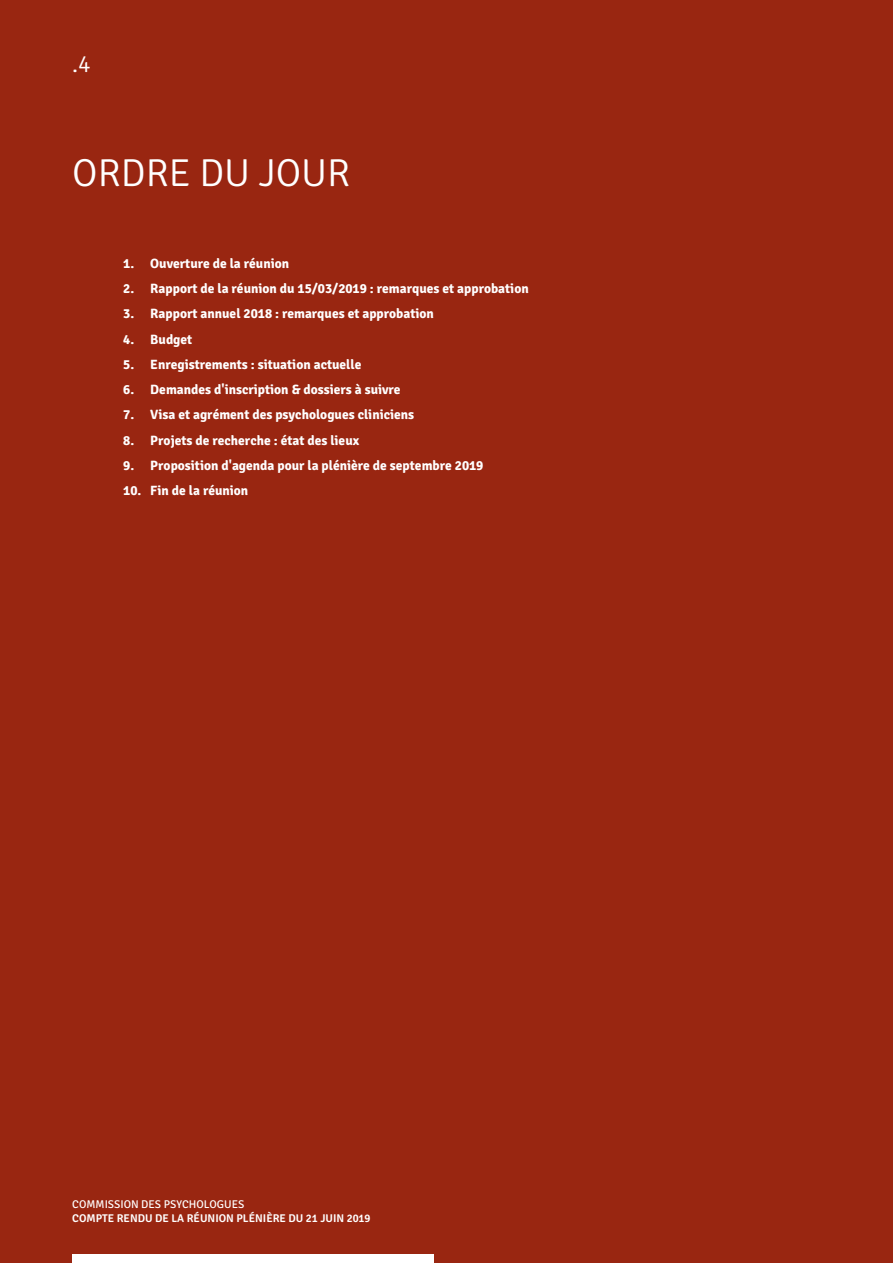
<style>
.page{position:relative;width:893px;height:1263px;background:#992611}
.page>*{position:absolute;margin:0;border:0;box-sizing:border-box;transform-origin:0 0}
.t1{font:300 39px "Signika";color:#fff}
.t2{font:300 24px "Signika";color:#fff}
.t3{font:700 13.5px "Signika";color:#fff}
.t4{font:600 11.25px "Signika";color:#fff}
.t5{font:11.25px "Signika";color:#fff}
</style>
<div class="page">
<div style="left:72px;top:1254px;width:362px;height:9px;background:#fff"></div>
<h2 class="t2" style="left:72px;top:51px;width:20px">.4</h2>
<h1 class="t1" style="left:72px;top:151px;width:280px">ORDRE DU JOUR</h1>
<p class="t3" style="left:123px;top:255px;width:167px">1. Ouverture de la réunion</p>
<p class="t3" style="left:123px;top:280px;width:407px">2. Rapport de la réunion du 15/03/2019 : remarques et approbation</p>
<p class="t3" style="left:123px;top:306px;width:312px">3. Rapport annuel 2018 : remarques et approbation</p>
<p class="t3" style="left:123px;top:331px;width:70px">4. Budget</p>
<p class="t3" style="left:123px;top:356px;width:240px">5. Enregistrements : situation actuelle</p>
<p class="t3" style="left:123px;top:381px;width:279px">6. Demandes d'inscription &amp; dossiers à suivre</p>
<p class="t3" style="left:123px;top:407px;width:292px">7. Visa et agrément des psychologues cliniciens</p>
<p class="t3" style="left:123px;top:432px;width:237px">8. Projets de recherche : état des lieux</p>
<p class="t3" style="left:123px;top:457px;width:362px">9. Proposition d'agenda pour la plénière de septembre 2019</p>
<p class="t3" style="left:123px;top:482px;width:126px">10. Fin de la réunion</p>
<p class="t5" style="left:72px;top:1198px;width:174px">COMMISSION DES PSYCHOLOGUES</p>
<p class="t4" style="left:72px;top:1211px;width:300px">COMPTE RENDU DE LA RÉUNION PLÉNIÈRE DU 21 JUIN 2019</p>
</div>
